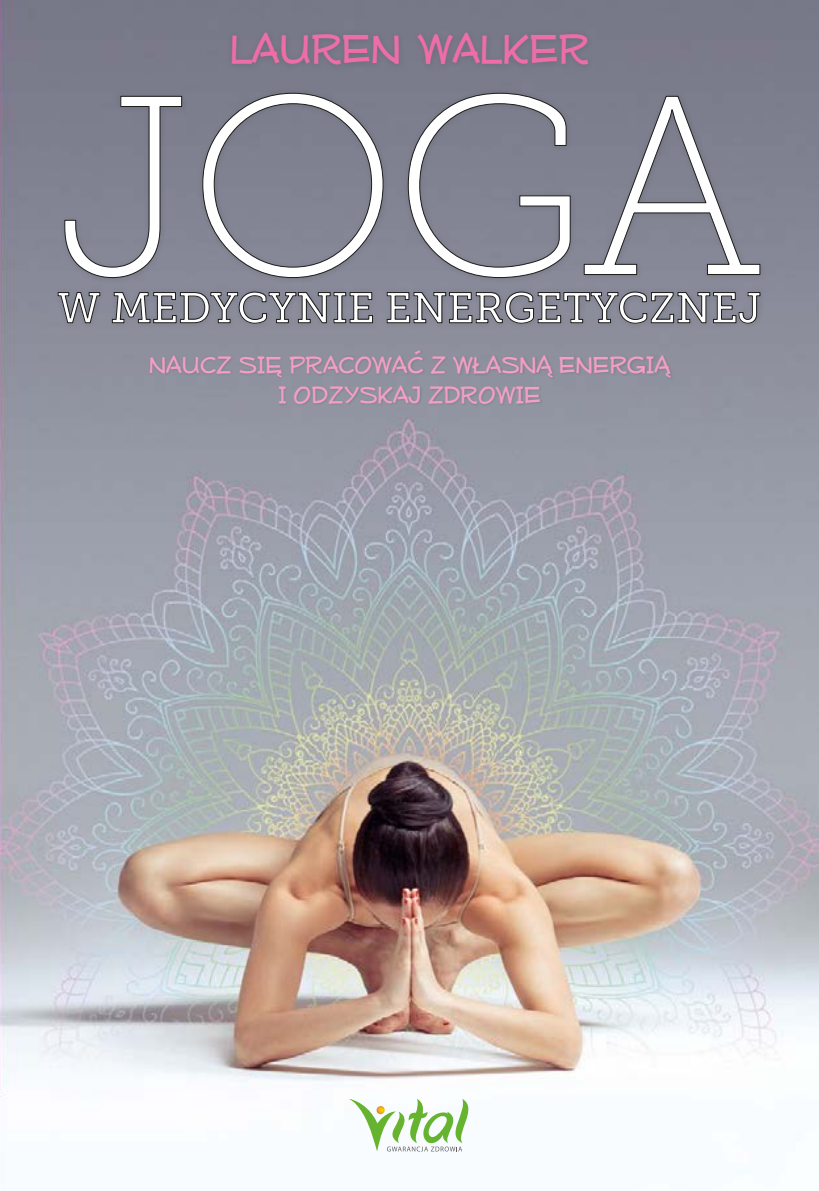
<style>
.page{position:relative;width:819px;height:1191px;background:#fff}
.page>*{position:absolute;margin:0;border:0;box-sizing:border-box;transform-origin:0 0}
.t1{font:254.45px "Museo Slab 100";color:#fff}
.t2{font:47.25px "Mufferaw Rg";color:#ed6ea7}
.t3{font:42.7px "Museo Slab 500";letter-spacing:-.005em;color:#fff}
.t4{font:27.12px/29.8px "Mufferaw Rg";color:#f39fc5;text-align:center}
</style>
<div class="page">
<img style="left:0;top:0;width:819px;height:1152px">
<svg style="left:349px;top:1098px;width:119px;height:53px"></svg>
<div style="left:59px;top:88px;width:708px;height:197px;background:#808291"></div>
<svg style="left:65px;top:96px;width:117px;height:182px"></svg>
<svg style="left:202px;top:93px;width:181px;height:185px"></svg>
<svg style="left:408px;top:93px;width:162px;height:185px"></svg>
<svg style="left:584px;top:96px;width:176px;height:179px"></svg>
<div style="left:52px;top:286px;width:715px;height:44px;background:#888a98"></div>
<svg style="left:58px;top:292px;width:42px;height:31px"></svg>
<svg style="left:112px;top:292px;width:260px;height:31px"></svg>
<svg style="left:387px;top:292px;width:373px;height:31px"></svg>
<div style="left:148px;top:349px;width:525px;height:58px;background:#1c1c1b;opacity:.15"></div>
<div style="left:226px;top:27px;width:369px;height:45px;background:#767786"></div>
<h2 class="t2" style="left:230px;top:20px;width:361px">LAUREN WALKER</h2>
<h1 class="t1" style="left:57px;top:50px;width:707px">JOGA</h1>
<h3 class="t3" style="left:57px;top:284px;width:705px">W MEDYCYNIE ENERGETYCZNEJ</h3>
<p class="t4" style="left:149px;top:349px;width:522px">NAUCZ SIĘ PRACOWAĆ Z WŁASNĄ ENERGIĄ<br>I ODZYSKAJ ZDROWIE</p>
</div>
